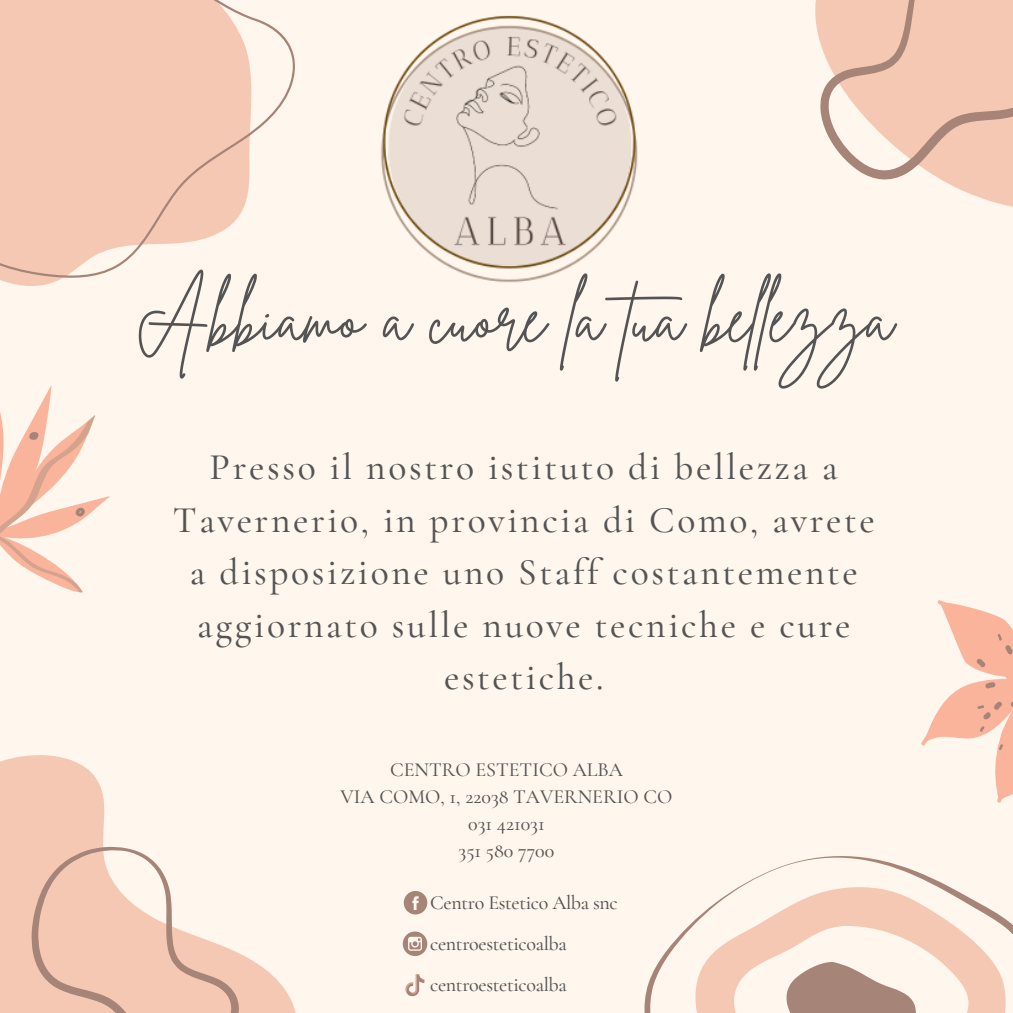
<style>
.page{position:relative;width:1013px;height:1013px;background:#fff}
.page>*{position:absolute;margin:0;border:0;box-sizing:border-box;transform-origin:0 0}
.t1{font:68.75px "Brittany Signature";color:#545454}
.t2{font:500 37.5px/52.5px "Cormorant Garamond";letter-spacing:.07em;color:#545454;text-align:center}
.t3{font:500 20px/27.2px "Cormorant Garamond";color:#545454;text-align:center}
.t4{font:500 20px "Cormorant Garamond";letter-spacing:-.02em;color:#545454}
</style>
<div class="page">
<div style="left:0;top:0;width:1012px;height:1012px;background:#fff6ed"></div>
<svg style="left:0;top:279px;width:61px;height:7px"></svg>
<svg style="left:0;top:0;width:295px;height:279px;fill:#f5c8b4"></svg>
<svg style="left:644px;top:856px;width:302px;height:156px"></svg>
<svg style="left:688px;top:885px;width:324px;height:127px"></svg>
<svg style="left:784px;top:961px;width:136px;height:51px"></svg>
<svg style="left:0;top:755px;width:296px;height:257px"></svg>
<svg style="left:31px;top:846px;width:208px;height:166px"></svg>
<svg style="left:0;top:386px;width:110px;height:207px"></svg>
<svg style="left:921px;top:600px;width:91px;height:203px"></svg>
<svg style="left:815px;top:0;width:197px;height:196px;fill:#f5c8b4"></svg>
<svg style="left:404px;top:891px;width:23px;height:23px"></svg>
<svg style="left:403px;top:931px;width:24px;height:24px"></svg>
<img style="left:381px;top:15px;width:257px;height:268px">
<svg style="left:405px;top:974px;width:20px;height:23px"></svg>
<p class="t1" style="left:135px;top:273px;width:759px">Abbiamo a cuore la tua bel ezza</p>
<p class="t2" style="left:173px;top:441px;width:703px">Presso il nostro istituto di bellezza a Tavernerio, in provincia di Como, avrete a disposizione uno Staff costantemente aggiornato sulle nuove tecniche e cure estetiche.</p>
<h1 class="t3" style="left:340px;top:755px;width:333px">CENTRO ESTETICO ALBA<br>VIA COMO, 1, 22038 TAVERNERIO CO<br>031 421031<br>351 580 7700</h1>
<p class="t4" style="left:430px;top:890px;width:189px">Centro Estetico Alba snc</p>
<h2 class="t4" style="left:430px;top:931px;width:138px">centroesteticoalba</h2>
<p class="t4" style="left:430px;top:972px;width:138px">centroesteticoalba</p>
</div>
